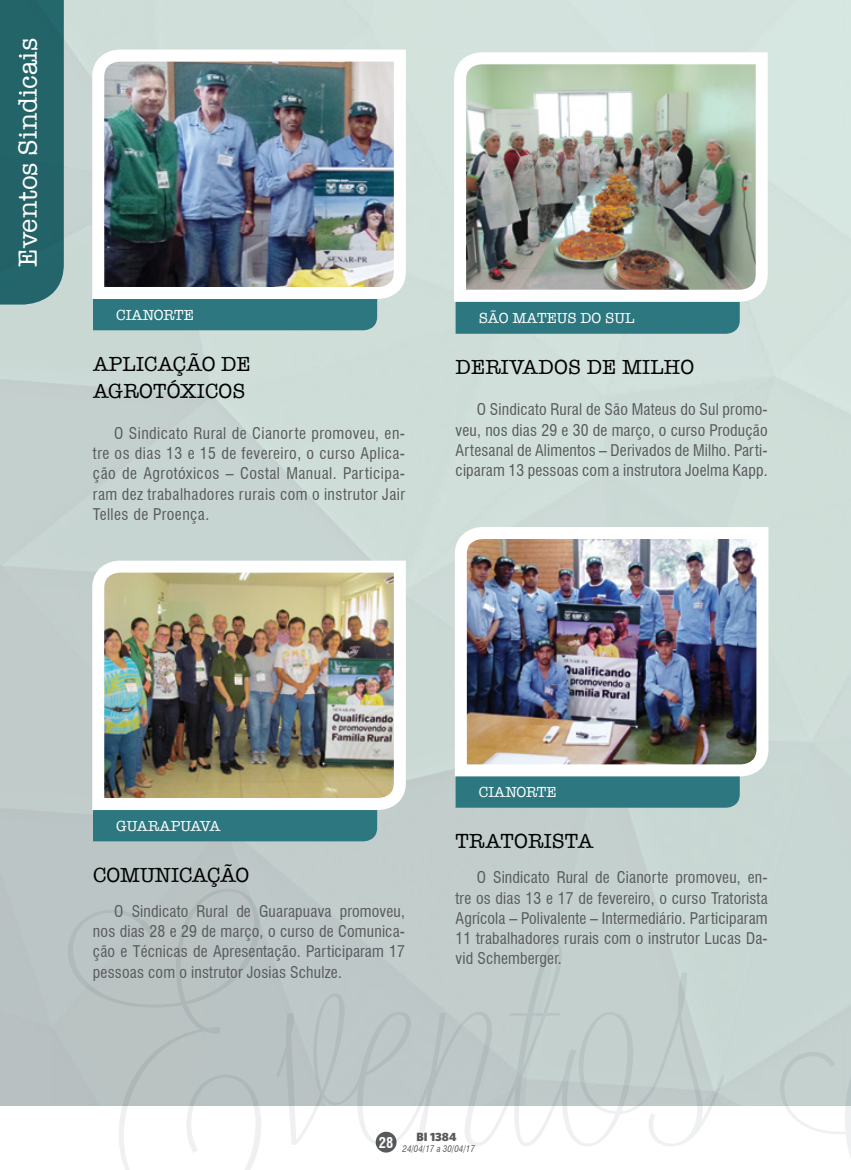
<style>
.page{position:relative;width:851px;height:1170px;background:#fff}
.page>*{position:absolute;margin:0;border:0;box-sizing:border-box;transform-origin:0 0}
.t1{font:27px "American Typewriter";color:#fff}
.t2{font:21px/27px "American Typewriter";letter-spacing:.01em;color:#000}
.t3{font:condensed 15.75px/20.2px "Swiss 721 BT";letter-spacing:.01em;color:#58595b;text-align:justify}
.t4{font:15px "American Typewriter";color:#fff}
.t5{font:700 condensed 14.4px "Swiss 721 BT";color:#fff}
.t6{font:900 12px "Whitney HTF";color:#58595b}
.t7{font:italic condensed 9px "Swiss 721 BT";color:#58595b}
</style>
<div class="page">
<div style="left:375px;top:1131px;width:21px;height:21px;background:#58595b;border-radius:50%"></div>
<img style="left:0;top:0;width:850px;height:1105px">
<div style="left:0;top:0;width:64px;height:304px;background:#236469"></div>
<div style="left:93px;top:305px;width:284px;height:25px;background:#2d7880"></div>
<img style="left:86px;top:44px;width:326px;height:261px">
<div style="left:93px;top:816px;width:284px;height:25px;background:#2d7880"></div>
<img style="left:86px;top:554px;width:326px;height:262px">
<div style="left:455px;top:308px;width:284px;height:26px;background:#2d7880"></div>
<img style="left:448px;top:46px;width:325px;height:262px">
<div style="left:455px;top:782px;width:284px;height:25px;background:#2d7880"></div>
<img style="left:449px;top:521px;width:325px;height:261px">
<h1 class="t1" style="left:7px;top:266px;width:230px;rotate:-90deg">Eventos Sindicais</h1>
<p class="t4" style="left:116px;top:303px;width:79px">CIANORTE</p>
<h2 class="t2" style="left:93px;top:349px;width:159px">APLICAÇÃO DE<br>AGROTÓXICOS</h2>
<p class="t3" style="left:93px;top:423px;width:313px;text-indent:21px">O Sindicato Rural de Cianorte promoveu, en&shy;tre os dias 13 e 15 de fevereiro, o curso Aplica&shy;ção de Agrotóxicos – Costal Manual. Participa&shy;ram dez trabalhadores rurais com o instrutor Jair Telles de Proença.</p>
<p class="t4" style="left:479px;top:306px;width:157px">SÃO MATEUS DO SUL</p>
<h2 class="t2" style="left:455px;top:353px;width:240px">DERIVADOS DE MILHO</h2>
<p class="t3" style="left:455px;top:399px;width:313px;text-indent:21px">O Sindicato Rural de São Mateus do Sul promo&shy;veu, nos dias 29 e 30 de março, o curso Produção Artesanal de Alimentos – Derivados de Milho. Parti&shy;ciparam 13 pessoas com a instrutora Joelma Kapp.</p>
<p class="t4" style="left:116px;top:814px;width:106px">GUARAPUAVA</p>
<h2 class="t2" style="left:93px;top:860px;width:158px">COMUNICAÇÃO</h2>
<p class="t3" style="left:93px;top:901px;width:313px;text-indent:21px">O Sindicato Rural de Guarapuava promoveu, nos dias 28 e 29 de março, o curso de Comunica&shy;ção e Técnicas de Apresentação. Participaram 17 pessoas com o instrutor Josias Schulze.</p>
<p class="t4" style="left:479px;top:780px;width:79px">CIANORTE</p>
<h2 class="t2" style="left:455px;top:826px;width:139px">TRATORISTA</h2>
<p class="t3" style="left:455px;top:867px;width:313px;text-indent:21px">O Sindicato Rural de Cianorte promoveu, en&shy;tre os dias 13 e 17 de fevereiro, o curso Tratorista Agrícola – Polivalente – Intermediário. Participaram 11 trabalhadores rurais com o instrutor Lucas Da&shy;vid Schemberger.</p>
<p class="t5" style="left:379px;top:1133px;width:16px">28</p>
<p class="t6" style="left:416px;top:1128px;width:41px">BI 1384</p>
<p class="t7" style="left:402px;top:1143px;width:74px">24/04/17 a 30/04/17</p>
</div>
